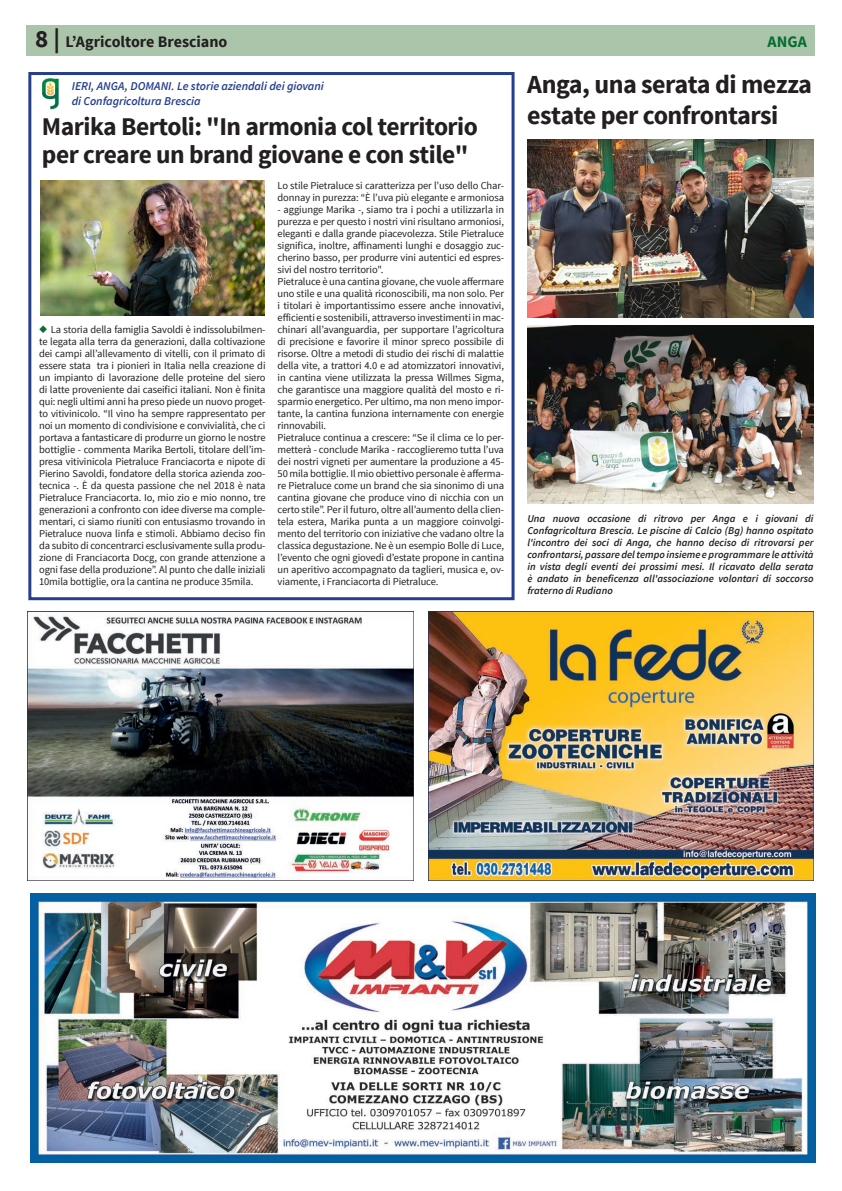
<style>
.page{position:relative;width:842px;height:1191px;background:#fff}
.page>*{position:absolute;margin:0;border:0;box-sizing:border-box;transform-origin:0 0}
.TITOLI_articoli_BIG{font:700 26px/31.2px "Source Sans Pro";letter-spacing:-.02em;color:#231f20}
.TITOLI_articoli_BIG-2{font:700 25.5px/28.4px "Source Sans Pro";letter-spacing:-.02em;color:#231f20}
.t1{font:700 16px "Source Sans Pro";letter-spacing:-.005em;color:#231f20}
.t2{font:700 16px "Source Sans Pro";color:#086d2f}
.Testo_lungo{font:italic 600 12px/14.4px "Source Sans Pro";letter-spacing:-.005em;color:#253f8e}
.Testo_lungo-2{font:10.5px/12px "Source Sans Pro";letter-spacing:-.01em;color:#231f20;text-align:justify}
.Didascalia{font:italic 600 10.5px/12px "Source Sans Pro";color:#231f20;text-align:justify}
.s1{font-size:25px}
.s2{color:#086d2f}
</style>
<div class="page">
<div style="left:27px;top:26px;width:788px;height:30px;background:#abc5ab"></div>
<img style="left:30px;top:893px;width:785px;height:269px">
<img style="left:28px;top:611px;width:385px;height:270px">
<img style="left:428px;top:611px;width:386px;height:269px">
<div style="left:28px;top:72px;width:486px;height:528px;border:3px solid #253f8e"></div>
<img style="left:41px;top:78px;width:18px;height:32px">
<img style="left:41px;top:181px;width:224px;height:135px">
<img style="left:527px;top:140px;width:287px;height:178px">
<img style="left:527px;top:325px;width:287px;height:178px">
<p class="t1" style="left:35px;top:32px;width:194px"><span class="s1">8 |</span> L’Agricoltore Bresciano</p>
<p class="t2" style="left:767px;top:32px;width:41px">ANGA</p>
<p class="Testo_lungo" style="left:72px;top:79px;width:253px">IERI, ANGA, DOMANI. Le storie aziendali dei giovani di Confagricoltura Brescia</p>
<p class="TITOLI_articoli_BIG-2" style="left:42px;top:113px;width:437px">Marika Bertoli: "In armonia col territorio per creare un brand giovane e con stile"</p>
<p class="Testo_lungo-2" style="left:39px;top:323px;width:228px"><span class="s2">◆</span> La storia della famiglia Savoldi è indissolubilmen&shy;te legata alla terra da generazioni, dalla coltivazione dei campi all’allevamento di vitelli, con il primato di essere stata tra i pionieri in Italia nella creazione di un impianto di lavorazione delle proteine del siero di latte proveniente dai caseifici italiani. Non è finita qui: negli ultimi anni ha preso piede un nuovo proget&shy;to vitivinicolo. “Il vino ha sempre rappresentato per noi un momento di condivisione e convivialità, che ci portava a fantasticare di produrre un giorno le nostre bottiglie - commenta Marika Bertoli, titolare dell’im&shy;presa vitivinicola Pietraluce Franciacorta e nipote di Pierino Savoldi, fondatore della storica azienda zoo&shy;tecnica -. È da questa passione che nel 2018 è nata Pietraluce Franciacorta. Io, mio zio e mio nonno, tre generazioni a confronto con idee diverse ma comple&shy;mentari, ci siamo riuniti con entusiasmo trovando in Pietraluce nuova linfa e stimoli. Abbiamo deciso fin da subito di concentrarci esclusivamente sulla produ&shy;zione di Franciacorta Docg, con grande attenzione a ogni fase della produzione”. Al punto che dalle iniziali 10mila bottiglie, ora la cantina ne produce 35mila.</p>
<p class="Testo_lungo-2" style="left:278px;top:179px;width:228px">Lo stile Pietraluce si caratterizza per l’uso dello Char&shy;donnay in purezza: “È l’uva più elegante e armoniosa</p>
<p class="Testo_lungo-2" style="left:278px;top:203px;width:228px">- aggiunge Marika -, siamo tra i pochi a utilizzarla in purezza e per questo i nostri vini risultano armoniosi, eleganti e dalla grande piacevolezza. Stile Pietraluce significa, inoltre, affinamenti lunghi e dosaggio zuc&shy;cherino basso, per produrre vini autentici ed espres&shy;sivi del nostro territorio".</p>
<p class="Testo_lungo-2" style="left:278px;top:275px;width:228px">Pietraluce è una cantina giovane, che vuole affermare uno stile e una qualità riconoscibili, ma non solo. Per i titolari è importantissimo essere anche innovativi, efficienti e sostenibili, attraverso investimenti in mac&shy;chinari all’avanguardia, per supportare l’agricoltura di precisione e favorire il minor spreco possibile di risorse. Oltre a metodi di studio dei rischi di malattie della vite, a trattori 4.0 e ad atomizzatori innovativi, in cantina viene utilizzata la pressa Willmes Sigma, che garantisce una maggiore qualità del mosto e ri&shy;sparmio energetico. Per ultimo, ma non meno impor&shy;tante, la cantina funziona internamente con energie rinnovabili.</p>
<p class="Testo_lungo-2" style="left:278px;top:431px;width:228px">Pietraluce continua a crescere: “Se il clima ce lo per&shy;metterà - conclude Marika - raccoglieremo tutta l’uva dei nostri vigneti per aumentare la produzione a 45- 50 mila bottiglie. Il mio obiettivo personale è afferma&shy;re Pietraluce come un brand che sia sinonimo di una cantina giovane che produce vino di nicchia con un certo stile”. Per il futuro, oltre all’aumento della clien&shy;tela estera, Marika punta a un maggiore coinvolgi&shy;mento del territorio con iniziative che vadano oltre la classica degustazione. Ne è un esempio Bolle di Luce, l’evento che ogni giovedì d’estate propone in cantina un aperitivo accompagnato da taglieri, musica e, ov&shy;viamente, i Franciacorta di Pietraluce.</p>
<p class="TITOLI_articoli_BIG" style="left:527px;top:70px;width:286px">Anga, una serata di mezza estate per confrontarsi</p>
<p class="Didascalia" style="left:527px;top:512px;width:288px">Una nuova occasione di ritrovo per Anga e i giovani di Confagricoltura Brescia. Le piscine di Calcio (Bg) hanno ospitato l'incontro dei soci di Anga, che hanno deciso di ritrovarsi per confrontarsi, passare del tempo insieme e programmare le attività in vista degli eventi dei prossimi mesi. Il ricavato della serata è andato in beneficenza all'associazione volontari di soccorso fraterno di Rudiano</p>
</div>
